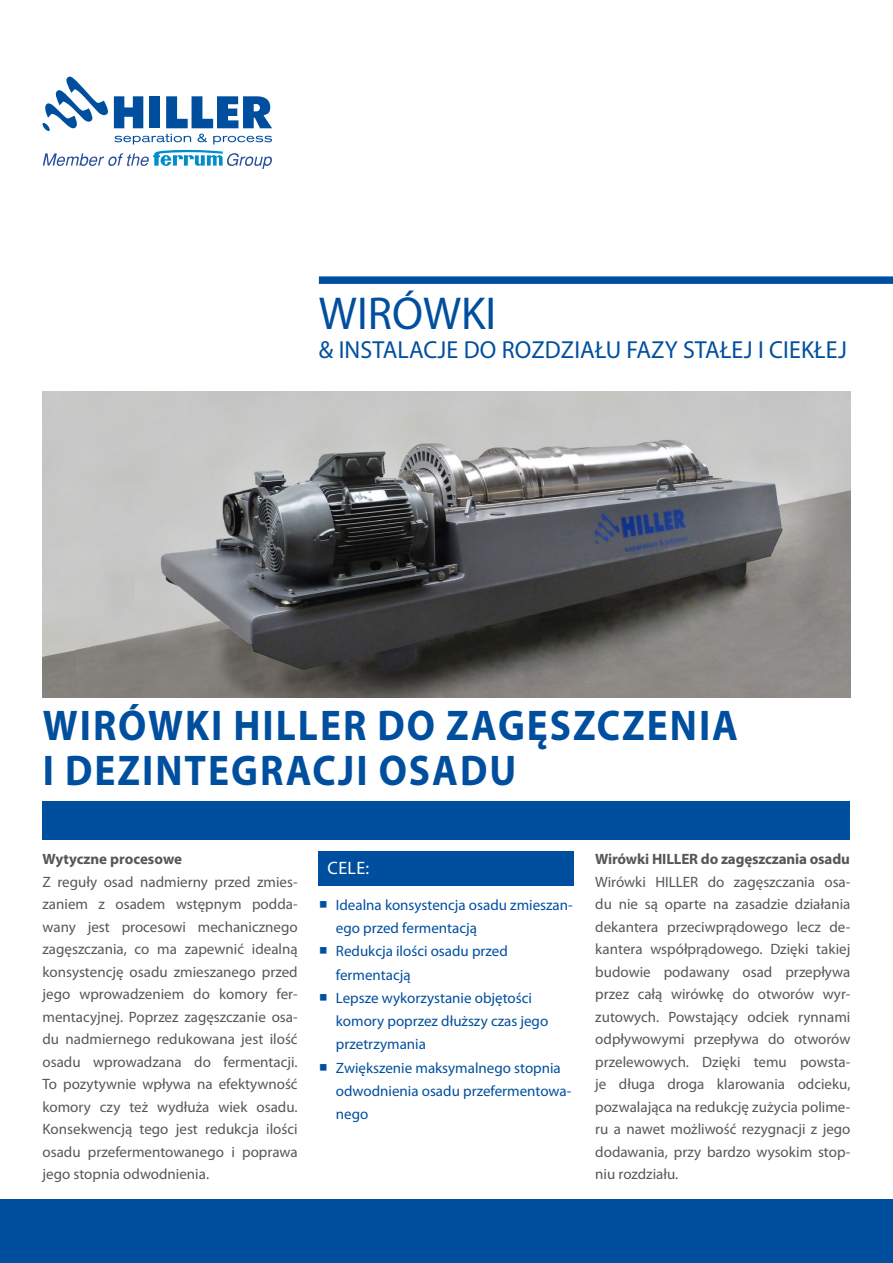
<style>
.page{position:relative;width:893px;height:1263px;background:#fff}
.page>*{position:absolute;margin:0;border:0;box-sizing:border-box;transform-origin:0 0}
.t1{font:46.35px "Myriad Pro";color:#004f9f}
.t2{font:700 43.2px/45px "Myriad Pro";letter-spacing:.05em;color:#004f9f;scale:.91 1}
.t3{font:24.75px "Myriad Pro";letter-spacing:.005em;color:#004f9f}
.t4{font:18px "Myriad Pro";color:#fff}
.t5{font:15px/22.5px "Myriad Pro";color:#575756;text-align:justify}
.t6{font:15px/23.2px "Myriad Pro";color:#004f9f}
.t7{font:700 15px "Myriad Pro";letter-spacing:-.01em;color:#575756}
.s1{font-family:"Minion Pro";font-size:22.5px}
</style>
<div class="page">
<div style="left:319px;top:276px;width:574px;height:8px;background:#004f9f"></div>
<div style="left:0;top:1199px;width:893px;height:64px;background:#004f9f"></div>
<svg style="left:43px;top:77px;width:229px;height:92px"></svg>
<img style="left:43px;top:392px;width:807px;height:306px">
<div style="left:43px;top:801px;width:807px;height:39px;background:#004f9f"></div>
<div style="left:319px;top:851px;width:255px;height:35px;background:#004f9f"></div>
<h1 class="t1" style="left:319px;top:285px;width:179px">WIRÓWKI</h1>
<h3 class="t3" style="left:319px;top:335px;width:529px">&amp; INSTALACJE DO ROZDZIAŁU FAZY STAŁEJ I CIEKŁEJ</h3>
<h2 class="t2" style="left:43px;top:702px;width:765px">WIRÓWKI HILLER DO ZAGĘSZCZENIA<br>I DEZINTEGRACJI OSADU</h2>
<p class="t7" style="left:43px;top:849px;width:141px">Wytyczne procesowe</p>
<p class="t5" style="left:43px;top:870px;width:257px">Z reguły osad nadmierny przed zmies&shy;zaniem z osadem wstępnym podda&shy;wany jest procesowi mechanicznego zagęszczania, co ma zapewnić idealną konsystencję osadu zmieszanego przed jego wprowadzeniem do komory fer&shy;mentacyjnej. Poprzez zagęszczanie osa&shy;du nadmiernego redukowana jest ilość osadu wprowadzana do fermentacji.<br>To pozytywnie wpływa na efektywność komory czy też wydłuża wiek osadu.<br>Konsekwencją tego jest redukcja ilości osadu przefermentowanego i poprawa jego stopnia odwodnienia.</p>
<p class="t4" style="left:328px;top:857px;width:43px">CELE:</p>
<p class="t6" style="left:336px;top:893px;width:238px;text-indent:-17px"><span class="s1">■</span> Idealna konsystencja osadu zmieszan&shy;ego przed fermentacją</p>
<p class="t6" style="left:336px;top:939px;width:173px;text-indent:-17px"><span class="s1">■</span> Redukcja ilości osadu przed fermentacją</p>
<p class="t6" style="left:336px;top:986px;width:214px;text-indent:-17px"><span class="s1">■</span> Lepsze wykorzystanie objętości komory poprzez dłuższy czas jego przetrzymania</p>
<p class="t6" style="left:336px;top:1056px;width:237px;text-indent:-17px"><span class="s1">■</span> Zwiększenie maksymalnego stopnia odwodnienia osadu przefermentowa&shy;nego</p>
<p class="t7" style="left:595px;top:849px;width:256px">Wirówki HILLER do zagęszczania osadu</p>
<p class="t5" style="left:595px;top:870px;width:257px">Wirówki HILLER do zagęszczania osa&shy;du nie są oparte na zasadzie działania dekantera przeciwprądowego lecz de&shy;kantera współprądowego. Dzięki takiej budowie podawany osad przepływa przez całą wirówkę do otworów wyr&shy;zutowych. Powstający odciek rynnami odpływowymi przepływa do otworów przelewowych. Dzięki temu powsta&shy;je długa droga klarowania odcieku, pozwalająca na redukcję zużycia polime&shy;ru a nawet możliwość rezygnacji z jego dodawania, przy bardzo wysokim stop&shy;niu rozdziału.</p>
</div>
